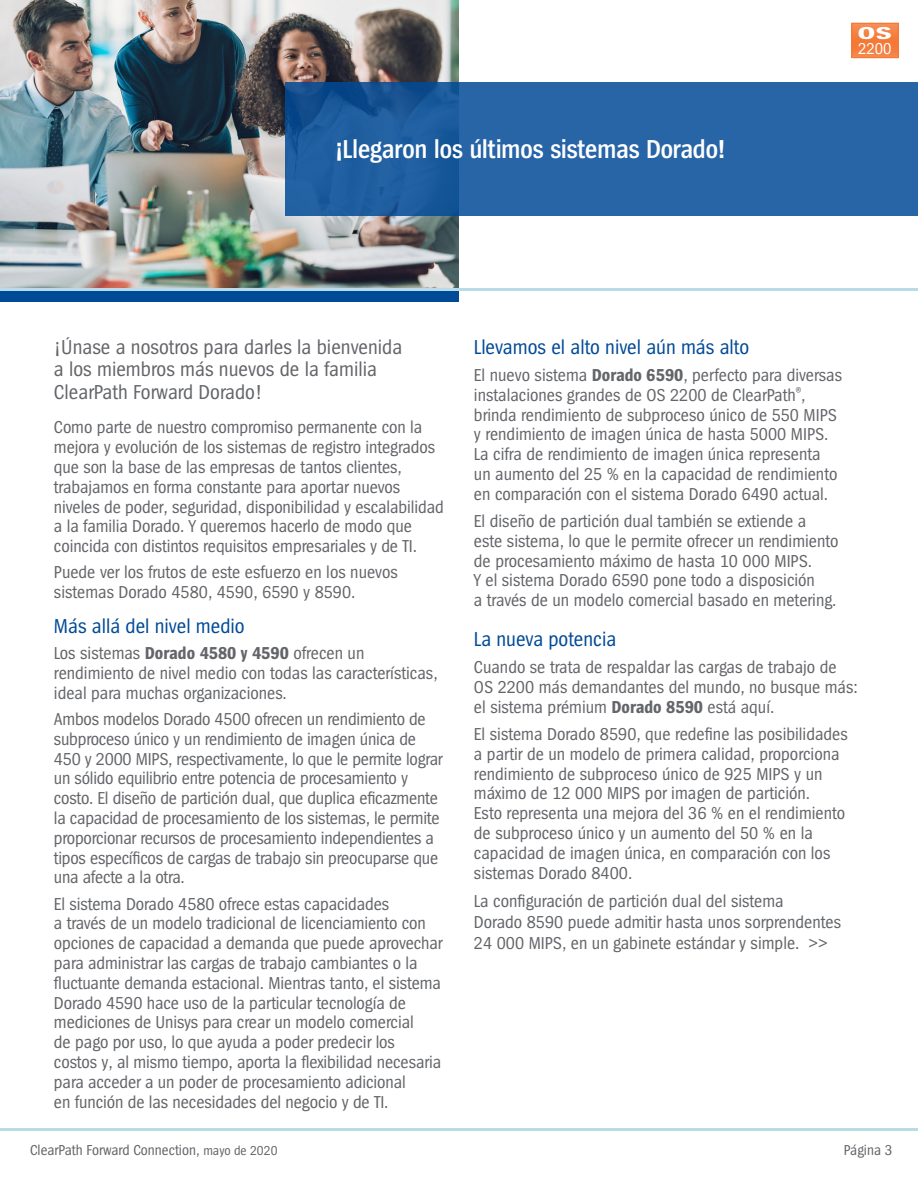
<style>
.page{position:relative;width:918px;height:1188px;background:#fff}
.page>*{position:absolute;margin:0;border:0;box-sizing:border-box;transform-origin:0 0}
.t1{font:600 27px "Spiegel Cd";color:#fff}
.t2{font:21px/22.5px "Spiegel Cd";color:#636569}
.t3{font:21px "Spiegel Cd";color:#004a97}
.t4{font:18px/19.8px "Spiegel Cd";letter-spacing:-.005em;color:#636569}
.t5{font:700 18px "Spiegel Cd";color:#fff;scale:1.8 1}
.t6{font:16.5px "Spiegel Cd";color:#fff}
.t7{font:15px "Spiegel Cd";color:#636569}
.s1{font-weight:700}
.s2{font-size:13.5px}
</style>
<div class="page">
<hr style="left:0;top:1128px;width:918px;height:3px;background:#b9dbe5">
<img style="left:0;top:0;width:459px;height:288px">
<div style="left:0;top:288px;width:459px;height:14px;background:#004a97"></div>
<hr style="left:0;top:288px;width:918px;height:3px;background:#b9dbe5">
<svg style="left:285px;top:82px;width:633px;height:134px;background:#2361a2"></svg>
<svg style="left:853px;top:25px;width:44px;height:31px"></svg>
<div style="left:851px;top:23px;width:48px;height:35px;border:1px solid #f47836"></div>
<p class="t1" style="left:336px;top:135px;width:391px">¡Llegaron los últimos sistemas Dorado!</p>
<p class="t5" style="left:858px;top:24px;width:21px">OS</p>
<p class="t6" style="left:858px;top:40px;width:35px">2200</p>
<p class="t2" style="left:54px;top:336px;width:350px">¡Únase a nosotros para darles la bienvenida a los miembros más nuevos de la familia<br>ClearPath Forward Dorado!</p>
<p class="t4" style="left:54px;top:418px;width:391px">Como parte de nuestro compromiso permanente con la mejora y evolución de los sistemas de registro integrados que son la base de las empresas de tantos clientes, trabajamos en forma constante para aportar nuevos niveles de poder, seguridad, disponibilidad y escalabilidad a la familia Dorado. Y queremos hacerlo de modo que coincida con distintos requisitos empresariales y de TI.</p>
<p class="t4" style="left:54px;top:563px;width:346px">Puede ver los frutos de este esfuerzo en los nuevos sistemas Dorado 4580, 4590, 6590 y 8590.</p>
<p class="t3" style="left:54px;top:616px;width:192px">Más allá del nivel medio</p>
<p class="t4" style="left:54px;top:644px;width:385px">Los sistemas <span class="s1">Dorado 4580 y 4590</span> ofrecen un rendimiento de nivel medio con todas las características, ideal para muchas organizaciones.</p>
<p class="t4" style="left:54px;top:710px;width:390px">Ambos modelos Dorado 4500 ofrecen un rendimiento de subproceso único y un rendimiento de imagen única de 450 y 2000 MIPS, respectivamente, lo que le permite lograr un sólido equilibrio entre potencia de procesamiento y costo. El diseño de partición dual, que duplica eficazmente la capacidad de procesamiento de los sistemas, le permite proporcionar recursos de procesamiento independientes a tipos específicos de cargas de trabajo sin preocuparse que una afecte a la otra.</p>
<p class="t4" style="left:54px;top:894px;width:390px">El sistema Dorado 4580 ofrece estas capacidades<br>a través de un modelo tradicional de licenciamiento con opciones de capacidad a demanda que puede aprovechar para administrar las cargas de trabajo cambiantes o la fluctuante demanda estacional. Mientras tanto, el sistema Dorado 4590 hace uso de la particular tecnología de mediciones de Unisys para crear un modelo comercial<br>de pago por uso, lo que ayuda a poder predecir los costos y, al mismo tiempo, aporta la flexibilidad necesaria para acceder a un poder de procesamiento adicional<br>en función de las necesidades del negocio y de TI.</p>
<p class="t3" style="left:474px;top:336px;width:277px">Llevamos el alto nivel aún más alto</p>
<p class="t4" style="left:474px;top:366px;width:370px">El nuevo sistema <span class="s1">Dorado 6590</span>, perfecto para diversas instalaciones grandes de OS 2200 de ClearPath<sup>®</sup>, brinda rendimiento de subproceso único de 550 MIPS y rendimiento de imagen única de hasta 5000 MIPS.<br>La cifra de rendimiento de imagen única representa<br>un aumento del 25 % en la capacidad de rendimiento en comparación con el sistema Dorado 6490 actual.</p>
<p class="t4" style="left:474px;top:512px;width:366px">El diseño de partición dual también se extiende a este sistema, lo que le permite ofrecer un rendimiento de procesamiento máximo de hasta 10 000 MIPS.<br>Y el sistema Dorado 6590 pone todo a disposición<br>a través de un modelo comercial basado en metering.</p>
<p class="t3" style="left:474px;top:628px;width:144px">La nueva potencia</p>
<p class="t4" style="left:474px;top:658px;width:385px">Cuando se trata de respaldar las cargas de trabajo de<br>OS 2200 más demandantes del mundo, no busque más: el sistema prémium <span class="s1">Dorado 8590</span> está aquí.</p>
<p class="t4" style="left:474px;top:725px;width:375px">El sistema Dorado 8590, que redefine las posibilidades a partir de un modelo de primera calidad, proporciona rendimiento de subproceso único de 925 MIPS y un máximo de 12 000 MIPS por imagen de partición.<br>Esto representa una mejora del 36 % en el rendimiento de subproceso único y un aumento del 50 % en la capacidad de imagen única, en comparación con los sistemas Dorado 8400.</p>
<p class="t4" style="left:474px;top:891px;width:369px;line-height:21px">La configuración de partición dual del sistema<br>Dorado 8590 puede admitir hasta unos sorprendentes<br>24 000 MIPS, en un gabinete estándar y simple. &gt;&gt;</p>
<p class="t7" style="left:30px;top:1142px;width:249px">ClearPath Forward Connection, <span class="s2">mayo de 2020</span></p>
<p class="t7" style="left:844px;top:1142px;width:50px">Página 3</p>
</div>
